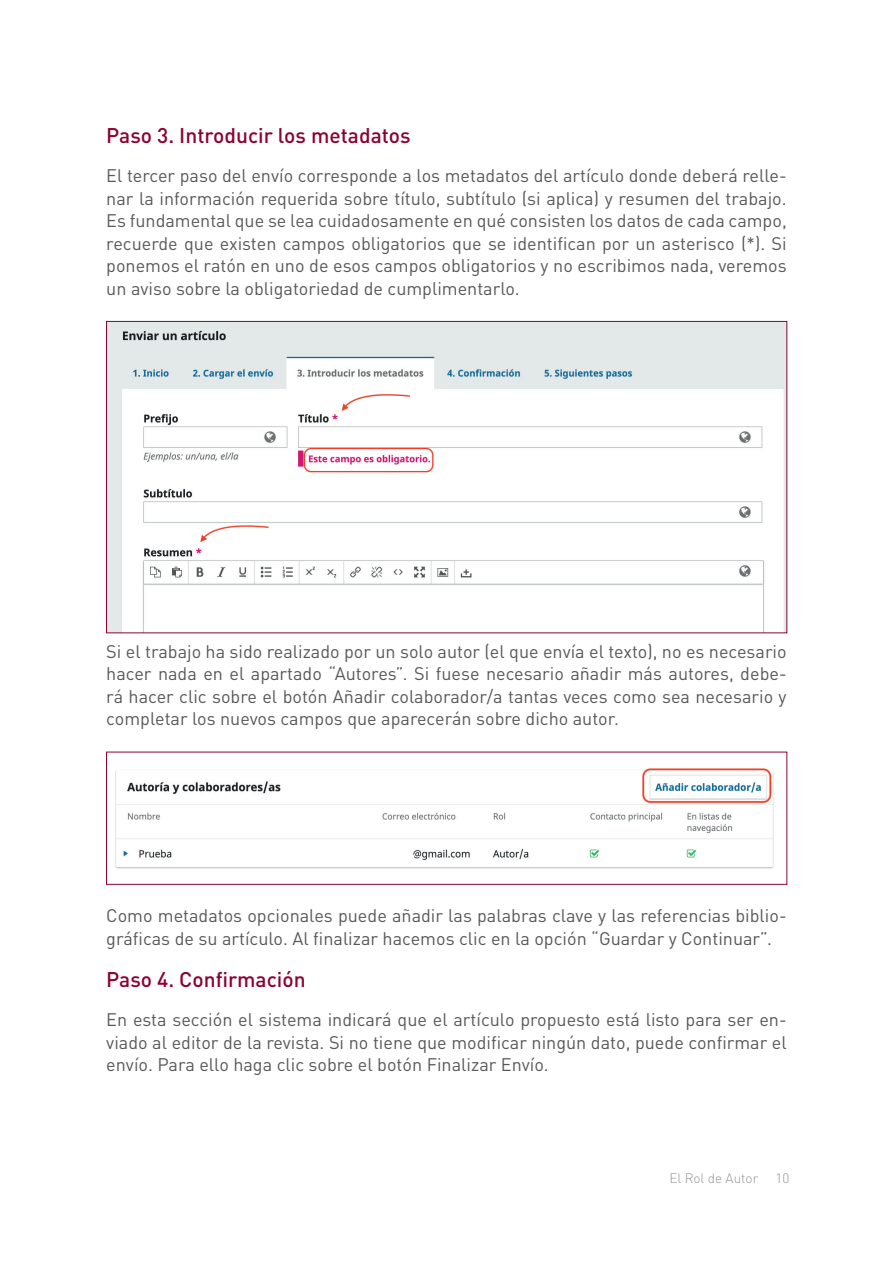
<style>
.page{position:relative;width:893px;height:1263px;background:#fff}
.page>*{position:absolute;margin:0;border:0;box-sizing:border-box;transform-origin:0 0}
.t1{font:500 21px "DIN Pro";color:#8d0233}
.t2{font:18px/22.5px "DIN Pro";color:#57585a;text-align:justify}
.t3{font:300 13.5px "DIN Pro";color:#939598}
</style>
<div class="page">
<img style="left:108px;top:323px;width:677px;height:308px">
<img style="left:115px;top:768px;width:659px;height:101px">
<p class="t1" style="left:106px;top:118px;width:306px">Paso 3. Introducir los metadatos</p>
<p class="t2" style="left:106px;top:162px;width:682px">El tercer paso del envío corresponde a los metadatos del artículo donde deberá relle&shy;nar la información requerida sobre título, subtítulo (si aplica) y resumen del trabajo.<br>Es fundamental que se lea cuidadosamente en qué consisten los datos de cada campo, recuerde que existen campos obligatorios que se identifican por un asterisco (*). Si ponemos el ratón en uno de esos campos obligatorios y no escribimos nada, veremos un aviso sobre la obligatoriedad de cumplimentarlo.</p>
<p class="t2" style="left:106px;top:638px;width:682px">Si el trabajo ha sido realizado por un solo autor (el que envía el texto), no es necesario hacer nada en el apartado “Autores”. Si fuese necesario añadir más autores, debe&shy;rá hacer clic sobre el botón Añadir colaborador/a tantas veces como sea necesario y completar los nuevos campos que aparecerán sobre dicho autor.</p>
<p class="t2" style="left:106px;top:903px;width:682px">Como metadatos opcionales puede añadir las palabras clave y las referencias biblio&shy;gráficas de su artículo. Al finalizar hacemos clic en la opción “Guardar y Continuar”.</p>
<p class="t1" style="left:106px;top:962px;width:201px">Paso 4. Confirmación</p>
<p class="t2" style="left:106px;top:1007px;width:682px">En esta sección el sistema indicará que el artículo propuesto está listo para ser en&shy;viado al editor de la revista. Si no tiene que modificar ningún dato, puede confirmar el envío. Para ello haga clic sobre el botón Finalizar Envío.</p>
<p class="t3" style="left:669px;top:1168px;width:90px">El Rol de Autor</p>
<p class="t3" style="left:775px;top:1168px;width:15px">10</p>
</div>
